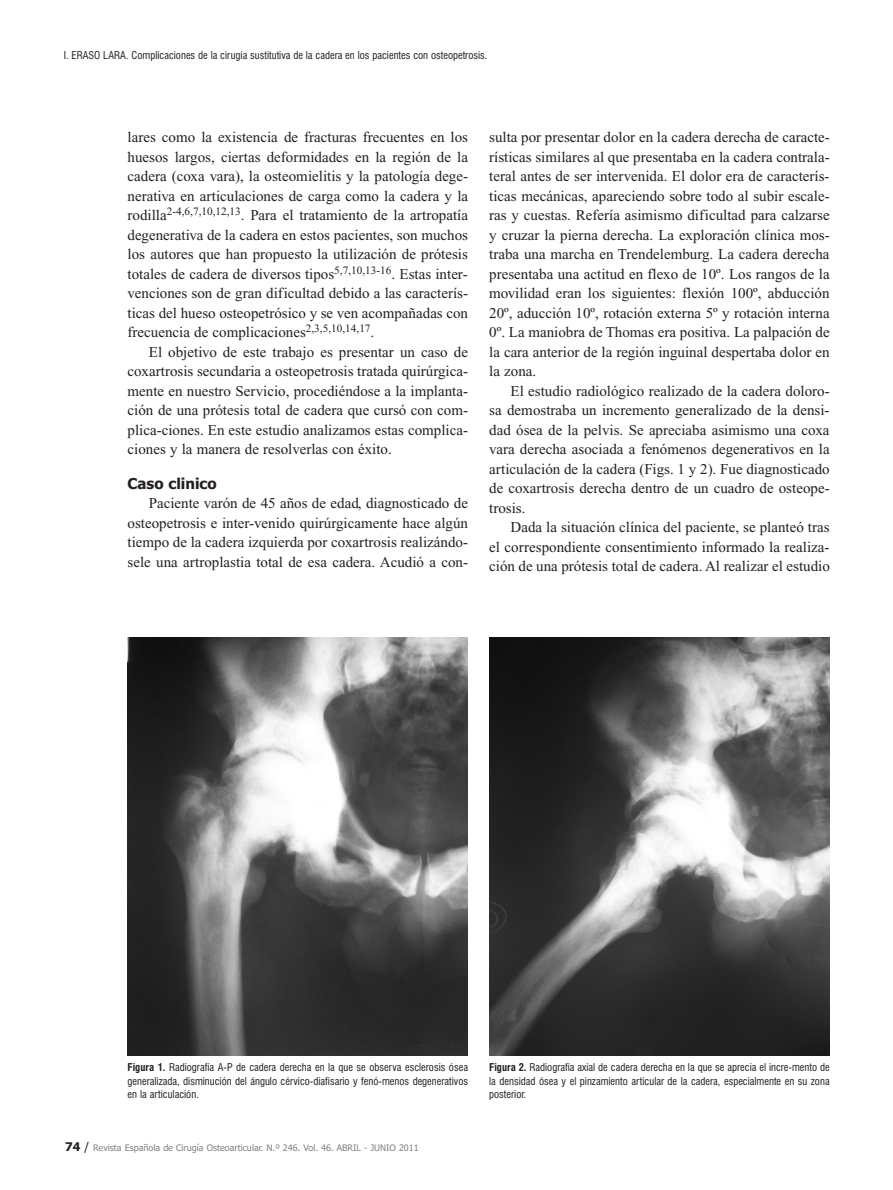
<style>
.page{position:relative;width:893px;height:1190px;background:#fff}
.page>*{position:absolute;margin:0;border:0;box-sizing:border-box;transform-origin:0 0}
.t1{font:15px "Times New Roman";color:#231f20}
.t2{font:700 15px "Tahoma";color:#231f20}
.t3{font:condensed 10.5px/13.5px "Swiss 721 BT";color:#231f20;text-align:justify}
.t4{font:9px "Tahoma";color:#808285}
.s1{font-weight:700}
.s2{font-weight:700;font-size:12px;color:#231f20}
.s3{font-size:12px;color:#231f20}
</style>
<div class="page">
<img style="left:128px;top:637px;width:340px;height:419px">
<img style="left:489px;top:637px;width:340px;height:419px">
<p class="t3" style="left:64px;top:48px;width:425px">I. ERASO LARA. Complicaciones de la cirugía sustitutiva de la cadera en los pacientes con osteopetrosis.</p>
<p class="t1" style="left:128px;top:129px;width:342px">lares como la existencia de fracturas frecuentes en los</p>
<p class="t1" style="left:128px;top:149px;width:342px">huesos largos, ciertas deformidades en la región de la</p>
<p class="t1" style="left:128px;top:168px;width:342px">cadera (coxa vara), la osteomielitis y la patología dege-</p>
<p class="t1" style="left:128px;top:188px;width:342px">nerativa en articulaciones de carga como la cadera y la</p>
<p class="t1" style="left:128px;top:207px;width:342px">rodilla<sup>2-4,6,7,10,12,13</sup>. Para el tratamiento de la artropatía</p>
<p class="t1" style="left:128px;top:227px;width:342px">degenerativa de la cadera en estos pacientes, son muchos</p>
<p class="t1" style="left:128px;top:246px;width:342px">los autores que han propuesto la utilización de prótesis</p>
<p class="t1" style="left:128px;top:266px;width:342px">totales de cadera de diversos tipos<sup>5,7,10,13-16</sup>. Estas inter-</p>
<p class="t1" style="left:128px;top:285px;width:342px">venciones son de gran dificultad debido a las caracterís-</p>
<p class="t1" style="left:128px;top:305px;width:342px">ticas del hueso osteopetrósico y se ven acompañadas con</p>
<p class="t1" style="left:128px;top:324px;width:248px">frecuencia de complicaciones<sup>2,3,5,10,14,17</sup>.</p>
<p class="t1" style="left:149px;top:344px;width:320px">El objetivo de este trabajo es presentar un caso de</p>
<p class="t1" style="left:128px;top:363px;width:342px">coxartrosis secundaria a osteopetrosis tratada quirúrgica-</p>
<p class="t1" style="left:128px;top:383px;width:342px">mente en nuestro Servicio, procediéndose a la implanta-</p>
<p class="t1" style="left:128px;top:402px;width:342px">ción de una prótesis total de cadera que cursó con com-</p>
<p class="t1" style="left:128px;top:422px;width:342px">plica-ciones. En este estudio analizamos estas complica-</p>
<p class="t1" style="left:128px;top:441px;width:266px">ciones y la manera de resolverlas con éxito.</p>
<p class="t2" style="left:128px;top:473px;width:91px">Caso clinico</p>
<p class="t1" style="left:149px;top:495px;width:320px">Paciente varón de 45 años de edad, diagnosticado de</p>
<p class="t1" style="left:128px;top:514px;width:342px">osteopetrosis e inter-venido quirúrgicamente hace algún</p>
<p class="t1" style="left:128px;top:534px;width:342px">tiempo de la cadera izquierda por coxartrosis realizándo-</p>
<p class="t1" style="left:128px;top:553px;width:342px">sele una artroplastia total de esa cadera. Acudió a con-</p>
<p class="t1" style="left:489px;top:129px;width:342px">sulta por presentar dolor en la cadera derecha de caracte-</p>
<p class="t1" style="left:489px;top:149px;width:342px">rísticas similares al que presentaba en la cadera contrala-</p>
<p class="t1" style="left:489px;top:168px;width:342px">teral antes de ser intervenida. El dolor era de caracterís-</p>
<p class="t1" style="left:489px;top:188px;width:342px">ticas mecánicas, apareciendo sobre todo al subir escale-</p>
<p class="t1" style="left:489px;top:207px;width:342px">ras y cuestas. Refería asimismo dificultad para calzarse</p>
<p class="t1" style="left:489px;top:227px;width:342px">y cruzar la pierna derecha. La exploración clínica mos-</p>
<p class="t1" style="left:489px;top:246px;width:342px">traba una marcha en Trendelemburg. La cadera derecha</p>
<p class="t1" style="left:489px;top:266px;width:342px">presentaba una actitud en flexo de 10º. Los rangos de la</p>
<p class="t1" style="left:489px;top:285px;width:342px">movilidad eran los siguientes: flexión 100º, abducción</p>
<p class="t1" style="left:489px;top:305px;width:342px">20º, aducción 10º, rotación externa 5º y rotación interna</p>
<p class="t1" style="left:489px;top:324px;width:342px">0º. La maniobra de Thomas era positiva. La palpación de</p>
<p class="t1" style="left:489px;top:344px;width:342px">la cara anterior de la región inguinal despertaba dolor en</p>
<p class="t1" style="left:489px;top:363px;width:49px">la zona.</p>
<p class="t1" style="left:510px;top:383px;width:320px">El estudio radiológico realizado de la cadera doloro-</p>
<p class="t1" style="left:489px;top:402px;width:342px">sa demostraba un incremento generalizado de la densi-</p>
<p class="t1" style="left:489px;top:422px;width:342px">dad ósea de la pelvis. Se apreciaba asimismo una coxa</p>
<p class="t1" style="left:489px;top:441px;width:342px">vara derecha asociada a fenómenos degenerativos en la</p>
<p class="t1" style="left:489px;top:461px;width:342px">articulación de la cadera (Figs. 1 y 2). Fue diagnosticado</p>
<p class="t1" style="left:489px;top:480px;width:342px">de coxartrosis derecha dentro de un cuadro de osteope-</p>
<p class="t1" style="left:489px;top:500px;width:38px">trosis.</p>
<p class="t1" style="left:510px;top:519px;width:320px">Dada la situación clínica del paciente, se planteó tras</p>
<p class="t1" style="left:489px;top:539px;width:342px">el correspondiente consentimiento informado la realiza-</p>
<p class="t1" style="left:489px;top:558px;width:342px">ción de una prótesis total de cadera. Al realizar el estudio</p>
<p class="t3" style="left:128px;top:1060px;width:342px"><span class="s1">Figura 1.</span> Radiografía A-P de cadera derecha en la que se observa esclerosis ósea generalizada, disminución del ángulo cérvico-diafisario y fenó-menos degenerativos en la articulación.</p>
<p class="t3" style="left:489px;top:1060px;width:342px"><span class="s1">Figura 2.</span> Radiografía axial de cadera derecha en la que se aprecia el incre-mento de la densidad ósea y el pinzamiento articular de la cadera, especialmente en su zona posterior.</p>
<p class="t4" style="left:65px;top:1141px;width:355px"><span class="s2">74</span> <span class="s3">/</span> Revista Española de Cirugía Osteoarticular. N.º 246. Vol. 46. ABRIL - JUNIO 2011</p>
</div>
